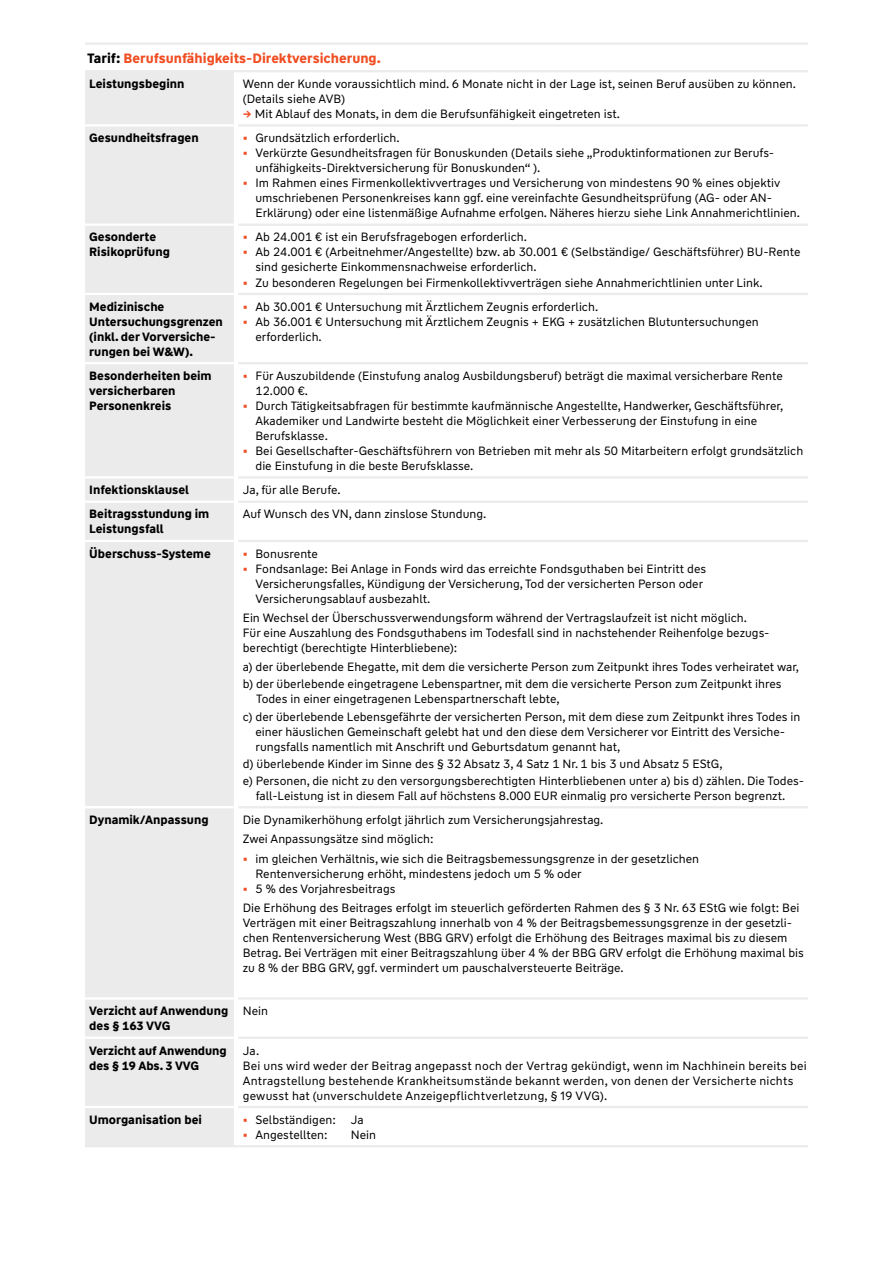
<style>
.page{position:relative;width:893px;height:1263px;background:#fff}
.page>*{position:absolute;margin:0;border:0;box-sizing:border-box;transform-origin:0 0}
.t1{font:700 13.5px "WW Type";color:#f04e23}
.t2{font:12px/15px "WW Type";color:#000}
.t3{font:700 12px/15px "WW Type";color:#000}
.s1{color:#000}
.s2{font-weight:700;color:#f04e23}
</style>
<div class="page">
<div style="left:85px;top:72px;width:149px;height:1073px;background:#ebebec"></div>
<hr style="left:85px;top:43px;width:149px;height:2px;background:#ebebec">
<hr style="left:238px;top:43px;width:570px;height:2px;background:#ebebec">
<hr style="left:238px;top:70px;width:570px;height:2px;background:#ebebec">
<hr style="left:238px;top:124px;width:570px;height:3px;background:#ebebec">
<hr style="left:238px;top:224px;width:570px;height:2px;background:#ebebec">
<hr style="left:238px;top:293px;width:570px;height:2px;background:#ebebec">
<hr style="left:238px;top:362px;width:570px;height:2px;background:#ebebec">
<hr style="left:238px;top:476px;width:570px;height:3px;background:#ebebec">
<hr style="left:238px;top:501px;width:570px;height:2px;background:#ebebec">
<hr style="left:238px;top:540px;width:570px;height:2px;background:#ebebec">
<hr style="left:238px;top:806px;width:570px;height:2px;background:#ebebec">
<hr style="left:238px;top:997px;width:570px;height:3px;background:#ebebec">
<hr style="left:238px;top:1036px;width:570px;height:3px;background:#ebebec">
<hr style="left:238px;top:1106px;width:570px;height:2px;background:#ebebec">
<hr style="left:85px;top:1145px;width:149px;height:2px;background:#ebebec">
<hr style="left:238px;top:1145px;width:570px;height:2px;background:#ebebec">
<hr style="left:85px;top:124px;width:149px;height:3px;background:#fff">
<hr style="left:85px;top:224px;width:149px;height:2px;background:#fff">
<hr style="left:85px;top:293px;width:149px;height:2px;background:#fff">
<hr style="left:85px;top:362px;width:149px;height:2px;background:#fff">
<hr style="left:85px;top:476px;width:149px;height:3px;background:#fff">
<hr style="left:85px;top:501px;width:149px;height:2px;background:#fff">
<hr style="left:85px;top:540px;width:149px;height:2px;background:#fff">
<hr style="left:85px;top:806px;width:149px;height:2px;background:#fff">
<hr style="left:85px;top:997px;width:149px;height:3px;background:#fff">
<hr style="left:85px;top:1036px;width:149px;height:3px;background:#fff">
<hr style="left:85px;top:1106px;width:149px;height:2px;background:#fff">
<hr style="left:85px;top:70px;width:149px;height:2px;background:#ebebec">
<p class="t1" style="left:87px;top:49px;width:295px"><span class="s1">Tarif:</span> Berufsunfähigkeits-Direktversicherung.</p>
<p class="t3" style="left:89px;top:76px;width:97px">Leistungsbeginn</p>
<p class="t2" style="left:243px;top:76px;width:555px">Wenn der Kunde voraussichtlich mind. 6 Monate nicht in der Lage ist, seinen Beruf ausüben zu können. (Details siehe AVB)</p>
<p class="t2" style="left:243px;top:106px;width:379px"><span class="s2">→</span> Mit Ablauf des Monats, in dem die Berufsunfähigkeit eingetreten ist.</p>
<p class="t3" style="left:89px;top:131px;width:111px">Gesundheitsfragen</p>
<p class="t2" style="left:243px;top:131px;width:158px"><span class="s2">•</span> Grundsätzlich erforderlich.</p>
<p class="t2" style="left:255px;top:146px;width:518px;text-indent:-13px"><span class="s2">•</span> Verkürzte Gesundheitsfragen für Bonuskunden (Details siehe „Produktinformationen zur Berufs&shy;unfähigkeits-Direktversicherung für Bonuskunden“ ).</p>
<p class="t2" style="left:255px;top:176px;width:546px;text-indent:-13px"><span class="s2">•</span> Im Rahmen eines Firmenkollektivvertrages und Versicherung von mindestens 90 % eines objektiv umschriebenen Personenkreises kann ggf. eine vereinfachte Gesundheitsprüfung (AG- oder AN-<br>Erklärung) oder eine listenmäßige Aufnahme erfolgen. Näheres hierzu siehe Link Annahmerichtlinien.</p>
<p class="t3" style="left:89px;top:230px;width:82px">Gesonderte<br>Risikoprüfung</p>
<p class="t2" style="left:243px;top:230px;width:286px"><span class="s2">•</span> Ab 24.001 € ist ein Berufsfragebogen erforderlich.</p>
<p class="t2" style="left:255px;top:245px;width:546px;text-indent:-13px"><span class="s2">•</span> Ab 24.001 € (Arbeitnehmer/Angestellte) bzw. ab 30.001 € (Selbständige/ Geschäftsführer) BU-Rente sind gesicherte Einkommensnachweise erforderlich.</p>
<p class="t2" style="left:243px;top:275px;width:521px"><span class="s2">•</span> Zu besonderen Regelungen bei Firmenkollektivverträgen siehe Annahmerichtlinien unter Link.</p>
<p class="t3" style="left:89px;top:299px;width:135px">Medizinische<br>Untersuchungsgrenzen (inkl. der Vorversiche&shy;rungen bei W&amp;W).</p>
<p class="t2" style="left:243px;top:299px;width:357px"><span class="s2">•</span> Ab 30.001 € Untersuchung mit Ärztlichem Zeugnis erforderlich.</p>
<p class="t2" style="left:255px;top:314px;width:505px;text-indent:-13px"><span class="s2">•</span> Ab 36.001 € Untersuchung mit Ärztlichem Zeugnis + EKG + zusätzlichen Blutuntersuchungen erforderlich.</p>
<p class="t3" style="left:89px;top:368px;width:124px">Besonderheiten beim versicherbaren<br>Personenkreis</p>
<p class="t2" style="left:255px;top:368px;width:529px;text-indent:-13px"><span class="s2">•</span> Für Auszubildende (Einstufung analog Ausbildungsberuf) beträgt die maximal versicherbare Rente<br>12.000 €.</p>
<p class="t2" style="left:255px;top:398px;width:529px;text-indent:-13px"><span class="s2">•</span> Durch Tätigkeitsabfragen für bestimmte kaufmännische Angestellte, Handwerker, Geschäftsführer,<br>Akademiker und Landwirte besteht die Möglichkeit einer Verbesserung der Einstufung in eine<br>Berufsklasse.</p>
<p class="t2" style="left:255px;top:443px;width:549px;text-indent:-13px"><span class="s2">•</span> Bei Gesellschafter-Geschäftsführern von Betrieben mit mehr als 50 Mitarbeitern erfolgt grundsätzlich die Einstufung in die beste Berufsklasse.</p>
<p class="t3" style="left:89px;top:483px;width:101px">Infektionsklausel</p>
<p class="t2" style="left:243px;top:483px;width:100px">Ja, für alle Berufe.</p>
<p class="t3" style="left:89px;top:507px;width:121px">Beitragsstundung im<br>Leistungsfall</p>
<p class="t2" style="left:243px;top:507px;width:245px">Auf Wunsch des VN, dann zinslose Stundung.</p>
<p class="t3" style="left:89px;top:546px;width:123px">Überschuss-Systeme</p>
<p class="t2" style="left:243px;top:546px;width:77px"><span class="s2">•</span> Bonusrente</p>
<p class="t2" style="left:255px;top:561px;width:452px;text-indent:-13px"><span class="s2">•</span> Fondsanlage: Bei Anlage in Fonds wird das erreichte Fondsguthaben bei Eintritt des<br>Versicherungsfalles, Kündigung der Versicherung, Tod der versicherten Person oder<br>Versicherungsablauf ausbezahlt.</p>
<p class="t2" style="left:243px;top:610px;width:527px">Ein Wechsel der Überschussverwendungsform während der Vertragslaufzeit ist nicht möglich.<br>Für eine Auszahlung des Fondsguthabens im Todesfall sind in nachstehender Reihenfolge bezugs&shy;berechtigt (berechtigte Hinterbliebene):</p>
<p class="t2" style="left:243px;top:659px;width:558px;line-height:17.1px">a) der überlebende Ehegatte, mit dem die versicherte Person zum Zeitpunkt ihres Todes verheiratet war, b) der überlebende eingetragene Lebenspartner, mit dem die versicherte Person zum Zeitpunkt ihres</p>
<p class="t2" style="left:243px;top:691px;width:559px;line-height:17.1px;text-indent:13px">Todes in einer eingetragenen Lebenspartnerschaft lebte,<br>c) der überlebende Lebensgefährte der versicherten Person, mit dem diese zum Zeitpunkt ihres Todes in</p>
<p class="t2" style="left:255px;top:724px;width:531px">einer häuslichen Gemeinschaft gelebt hat und den diese dem Versicherer vor Eintritt des Versiche&shy;rungsfalls namentlich mit Anschrift und Geburtsdatum genannt hat,</p>
<p class="t2" style="left:243px;top:755px;width:563px;line-height:17.1px">d) überlebende Kinder im Sinne des § 32 Absatz 3, 4 Satz 1 Nr. 1 bis 3 und Absatz 5 EStG,<br>e) Personen, die nicht zu den versorgungsberechtigten Hinterbliebenen unter a) bis d) zählen. Die Todes-</p>
<p class="t2" style="left:256px;top:788px;width:531px">fall-Leistung ist in diesem Fall auf höchstens 8.000 EUR einmalig pro versicherte Person begrenzt.</p>
<p class="t3" style="left:89px;top:812px;width:121px">Dynamik/Anpassung</p>
<p class="t2" style="left:243px;top:810px;width:362px;line-height:19.2px">Die Dynamikerhöhung erfolgt jährlich zum Versicherungsjahrestag.<br>Zwei Anpassungsätze sind möglich:</p>
<p class="t2" style="left:255px;top:851px;width:445px;text-indent:-13px"><span class="s2">•</span> im gleichen Verhältnis, wie sich die Beitragsbemessungsgrenze in der gesetzlichen<br>Rentenversicherung erhöht, mindestens jedoch um 5 % oder</p>
<p class="t2" style="left:243px;top:879px;width:558px;line-height:19.2px"><span class="s2">•</span> 5 % des Vorjahresbeitrags<br>Die Erhöhung des Beitrages erfolgt im steuerlich geförderten Rahmen des § 3 Nr. 63 EStG wie folgt: Bei</p>
<p class="t2" style="left:243px;top:915px;width:563px">Verträgen mit einer Beitragszahlung innerhalb von 4 % der Beitragsbemessungsgrenze in der gesetzli&shy;chen Rentenversicherung West (BBG GRV) erfolgt die Erhöhung des Beitrages maximal bis zu diesem Betrag. Bei Verträgen mit einer Beitragszahlung über 4 % der BBG GRV erfolgt die Erhöhung maximal bis zu 8 % der BBG GRV, ggf. vermindert um pauschalversteuerte Beiträge.</p>
<p class="t3" style="left:89px;top:1003px;width:140px">Verzicht auf Anwendung des § 163 VVG</p>
<p class="t2" style="left:243px;top:1004px;width:27px">Nein</p>
<p class="t3" style="left:89px;top:1043px;width:139px">Verzicht auf Anwendung des § 19 Abs. 3 VVG</p>
<p class="t2" style="left:243px;top:1043px;width:565px">Ja.<br>Bei uns wird weder der Beitrag angepasst noch der Vertrag gekündigt, wenn im Nachhinein bereits bei Antragstellung bestehende Krankheitsumstände bekannt werden, von denen der Versicherte nichts gewusst hat (unverschuldete Anzeigepflichtverletzung, § 19 VVG).</p>
<p class="t3" style="left:89px;top:1112px;width:114px">Umorganisation bei</p>
<p class="t2" style="left:243px;top:1112px;width:122px"><span class="s2">•</span> Selbständigen: Ja</p>
<p class="t2" style="left:243px;top:1127px;width:86px"><span class="s2">•</span> Angestellten:</p>
<p class="t2" style="left:351px;top:1127px;width:27px">Nein</p>
</div>
